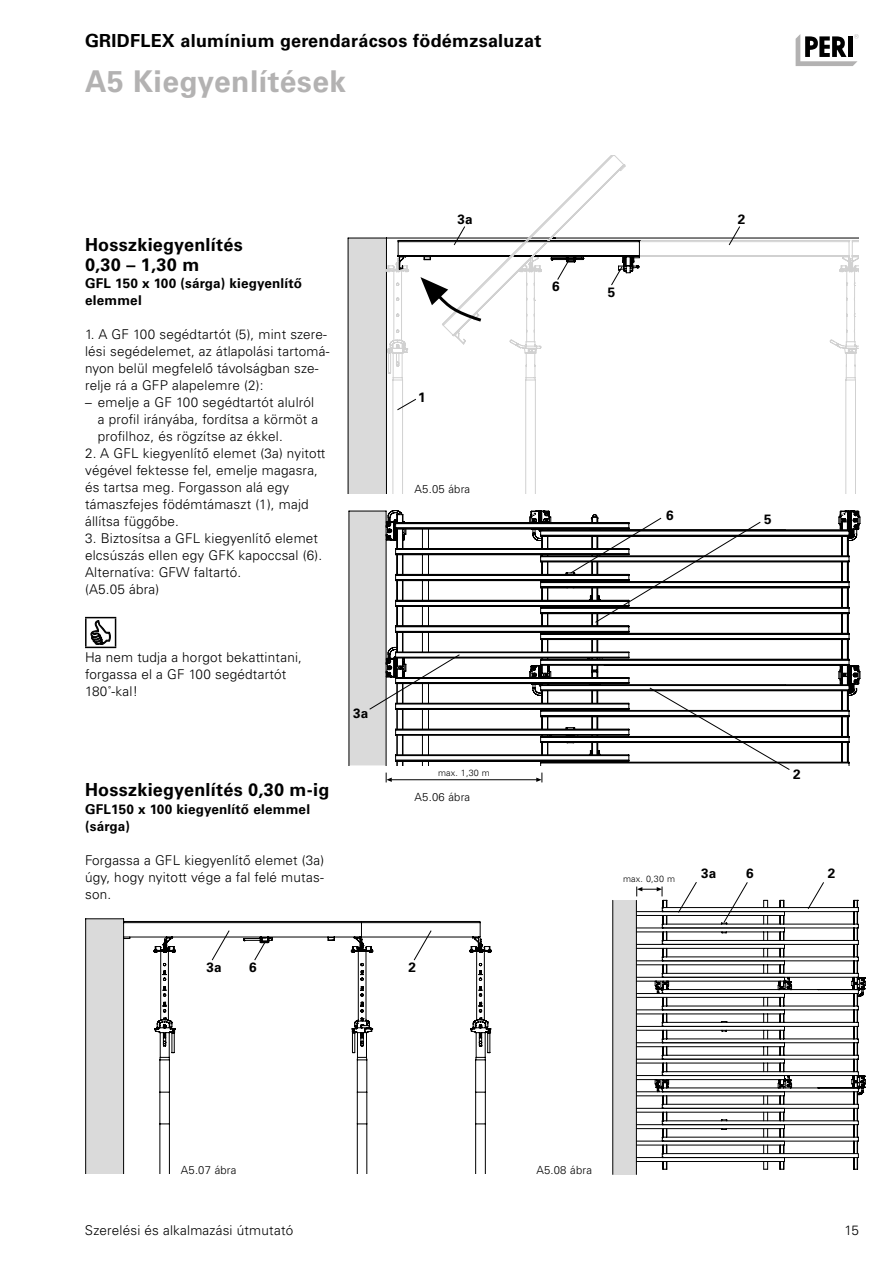
<style>
.page{position:relative;width:893px;height:1263px;background:#fff}
.page>*{position:absolute;margin:0;border:0;box-sizing:border-box;transform-origin:0 0}
.t1{font:700 30px "Univers LT Pro";letter-spacing:.015em;color:#b3b2b2}
.t2{font:700 18px/19.5px "Univers LT Pro";letter-spacing:.015em;color:#000}
.t3{font:300 13.5px/17px "Univers LT Pro";letter-spacing:.015em;color:#000}
.t4{font:700 13.5px/17px "Univers LT Pro";letter-spacing:.015em;color:#000}
.t5{font:300 11.25px "Univers LT Pro";letter-spacing:.015em;color:#000}
.t6{font:300 9px "Univers LT Pro";letter-spacing:.015em;color:#000}
</style>
<div class="page">
<svg style="left:796px;top:34px;width:63px;height:32px"></svg>
<svg style="left:85px;top:918px;width:407px;height:256px"></svg>
<svg style="left:612px;top:900px;width:254px;height:275px"></svg>
<svg style="left:785px;top:899px;width:74px;height:259px"></svg>
<svg style="left:853px;top:1082px;width:5px;height:88px"></svg>
<svg style="left:859px;top:511px;width:1px;height:173px"></svg>
<svg style="left:840px;top:510px;width:19px;height:186px"></svg>
<svg style="left:790px;top:522px;width:59px;height:243px"></svg>
<div style="left:348px;top:238px;width:38px;height:255px;background:#dadada"></div>
<hr style="left:348px;top:638px;width:511px;height:1px;background:#000">
<hr style="left:348px;top:686px;width:511px;height:1px;background:#000">
<hr style="left:892px;top:256px;width:1px;height:237px;background:#000">
<hr style="left:386px;top:238px;width:170px;height:1px;background:#000">
<hr style="left:551px;top:238px;width:308px;height:1px;background:#000">
<hr style="left:348px;top:238px;width:1px;height:255px;background:#000">
<hr style="left:348px;top:238px;width:38px;height:1px;background:#000">
<hr style="left:386px;top:238px;width:1px;height:255px;background:#000">
<svg style="left:392px;top:240px;width:467px;height:253px"></svg>
<svg style="left:386px;top:258px;width:466px;height:116px"></svg>
<svg style="left:635px;top:882px;width:150px;height:288px"></svg>
<svg style="left:807px;top:882px;width:17px;height:27px"></svg>
<svg style="left:348px;top:510px;width:442px;height:272px"></svg>
<hr style="left:85px;top:617px;width:31px;height:1px;background:#000">
<hr style="left:85px;top:618px;width:2px;height:29px;background:#000">
<hr style="left:85px;top:647px;width:31px;height:1px;background:#000">
<svg style="left:91px;top:618px;width:25px;height:29px"></svg>
<svg style="left:398px;top:155px;width:242px;height:190px"></svg>
<svg style="left:397px;top:398px;width:20px;height:12px"></svg>
<svg style="left:254px;top:941px;width:12px;height:20px"></svg>
<svg style="left:211px;top:930px;width:19px;height:31px"></svg>
<svg style="left:413px;top:930px;width:19px;height:31px"></svg>
<svg style="left:728px;top:226px;width:12px;height:20px"></svg>
<h2 class="t2" style="left:85px;top:32px;width:458px">GRIDFLEX alumínium gerendarácsos födémzsaluzat</h2>
<h1 class="t1" style="left:85px;top:64px;width:263px">A5 Kiegyenlítések</h1>
<h2 class="t2" style="left:85px;top:236px;width:159px">Hosszkiegyenlítés<br>0,30 – 1,30 m</h2>
<p class="t4" style="left:85px;top:275px;width:219px">GFL 150 x 100 (sárga) kiegyenlítő elemmel</p>
<p class="t3" style="left:85px;top:326px;width:246px">1. A GF 100 segédtartót (5), mint szere&shy;lési segédelemet, az átlapolási tartomá&shy;nyon belül megfelelő távolságban sze&shy;relje rá a GFP alapelemre (2):</p>
<p class="t3" style="left:98px;top:394px;width:222px;text-indent:-13px">– emelje a GF 100 segédtartót alulról a profil irányába, fordítsa a körmöt a profilhoz, és rögzítse az ékkel.</p>
<p class="t3" style="left:85px;top:445px;width:242px">2. A GFL kiegyenlítő elemet (3a) nyitott végével fektesse fel, emelje magasra, és tartsa meg. Forgasson alá egy támaszfejes födémtámaszt (1), majd állítsa függőbe.</p>
<p class="t3" style="left:85px;top:530px;width:239px">3. Biztosítsa a GFL kiegyenlítő elemet elcsúszás ellen egy GFK kapoccsal (6).<br>Alternatíva: GFW faltartó.<br>(A5.05 ábra)</p>
<p class="t3" style="left:85px;top:649px;width:218px">Ha nem tudja a horgot bekattintani, forgassa el a GF 100 segédtartót<br>180˚-kal!</p>
<p class="t4" style="left:353px;top:705px;width:17px">3a</p>
<h2 class="t2" style="left:85px;top:781px;width:246px">Hosszkiegyenlítés 0,30 m-ig</h2>
<p class="t4" style="left:85px;top:801px;width:227px">GFL150 x 100 kiegyenlítő elemmel (sárga)</p>
<p class="t3" style="left:85px;top:851px;width:241px;text-align:justify">Forgassa a GFL kiegyenlítő elemet (3a) úgy, hogy nyitott vége a fal felé mutas&shy;son.</p>
<p class="t4" style="left:457px;top:212px;width:17px">3a</p>
<p class="t4" style="left:418px;top:389px;width:9px">1</p>
<p class="t5" style="left:415px;top:483px;width:57px">A5.05 ábra</p>
<p class="t6" style="left:438px;top:767px;width:53px">max. 1,30 m</p>
<p class="t5" style="left:415px;top:790px;width:57px">A5.06 ábra</p>
<p class="t4" style="left:207px;top:959px;width:17px">3a</p>
<p class="t4" style="left:409px;top:959px;width:9px">2</p>
<p class="t4" style="left:249px;top:959px;width:9px">6</p>
<p class="t4" style="left:552px;top:278px;width:9px">6</p>
<p class="t4" style="left:608px;top:284px;width:9px">5</p>
<p class="t4" style="left:738px;top:212px;width:9px">2</p>
<p class="t4" style="left:666px;top:507px;width:9px">6</p>
<p class="t4" style="left:764px;top:511px;width:9px">5</p>
<p class="t4" style="left:793px;top:767px;width:9px">2</p>
<p class="t6" style="left:623px;top:874px;width:53px">max. 0,30 m</p>
<p class="t4" style="left:701px;top:866px;width:17px">3a</p>
<p class="t4" style="left:746px;top:866px;width:9px">6</p>
<p class="t4" style="left:828px;top:866px;width:9px">2</p>
<p class="t5" style="left:181px;top:1163px;width:57px">A5.07 ábra</p>
<p class="t5" style="left:536px;top:1163px;width:57px">A5.08 ábra</p>
<p class="t3" style="left:85px;top:1221px;width:210px">Szerelési és alkalmazási útmutató</p>
<p class="t3" style="left:844px;top:1221px;width:16px">15</p>
</div>
